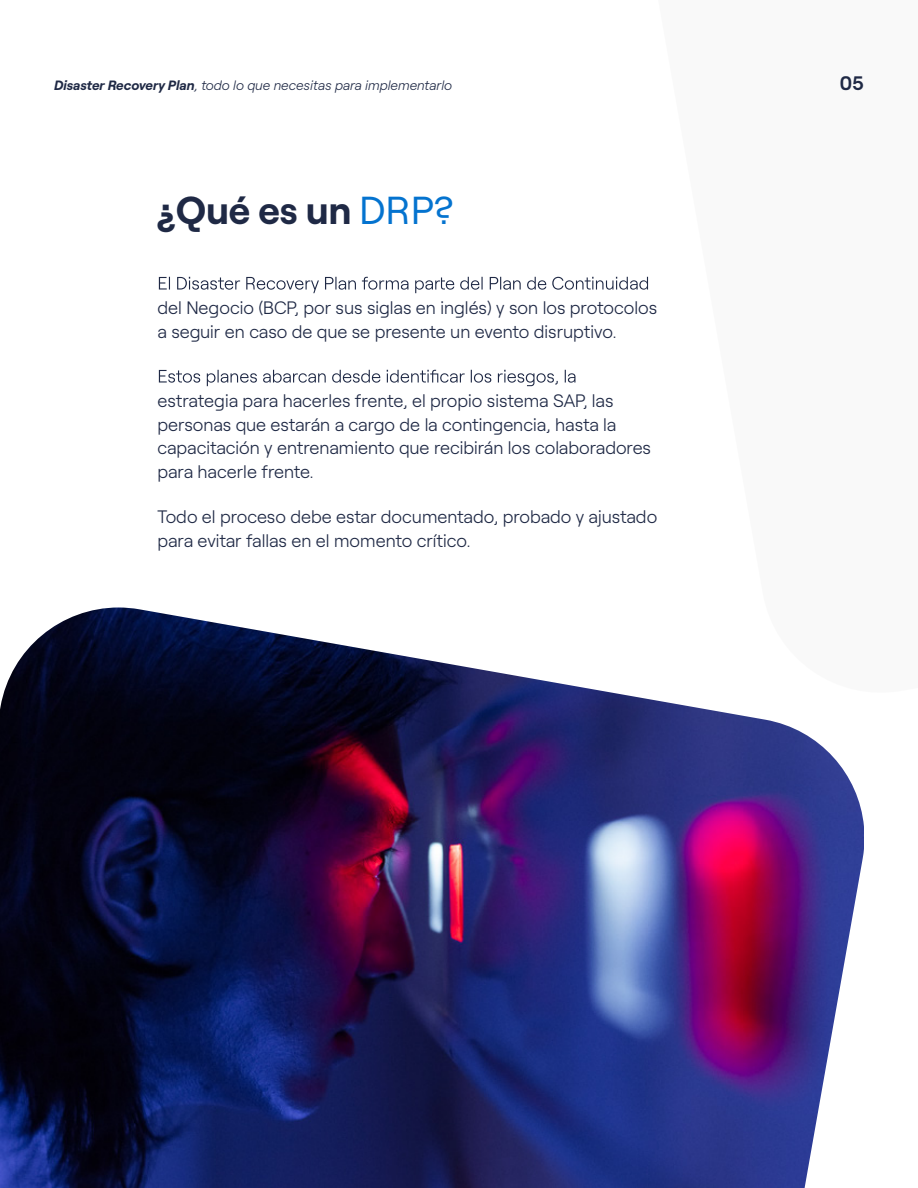
<style>
.page{position:relative;width:918px;height:1188px;background:#fff}
.page>*{position:absolute;margin:0;border:0;box-sizing:border-box;transform-origin:0 0}
.t1{font:700 39px "Roobert";color:#1f2945}
.t2{font:600 19.5px "Roobert";color:#1f2945}
.t3{font:300 18px/24px "Roobert";color:#1f2945}
.t4{font:italic 300 13.5px "Roobert";color:#1f2945}
.s1{font-weight:700}
.s2{font-weight:400;color:#0473cf}
</style>
<div class="page">
<img style="left:0;top:607px;width:864px;height:581px">
<svg style="left:159px;top:277px;width:489px;height:16px"></svg>
<svg style="left:159px;top:370px;width:416px;height:16px"></svg>
<p class="t4" style="left:54px;top:75px;width:400px"><span class="s1">Disaster Recovery Plan</span>, todo lo que necesitas para implementarlo</p>
<p class="t2" style="left:840px;top:68px;width:26px">05</p>
<h1 class="t1" style="left:158px;top:180px;width:298px">¿Qué es un <span class="s2">DRP?</span></h1>
<p class="t3" style="left:158px;top:294px;width:501px">del Negocio (BCP, por sus siglas en inglés) y son los protocolos a seguir en caso de que se presente un evento disruptivo.</p>
<p class="t3" style="left:157px;top:387px;width:495px">estrategia para hacerles frente, el propio sistema SAP, las personas que estarán a cargo de la contingencia, hasta la capacitación y entrenamiento que recibirán los colaboradores para hacerle frente.</p>
<p class="t3" style="left:157px;top:504px;width:501px">Todo el proceso debe estar documentado, probado y ajustado para evitar fallas en el momento crítico.</p>
</div>
